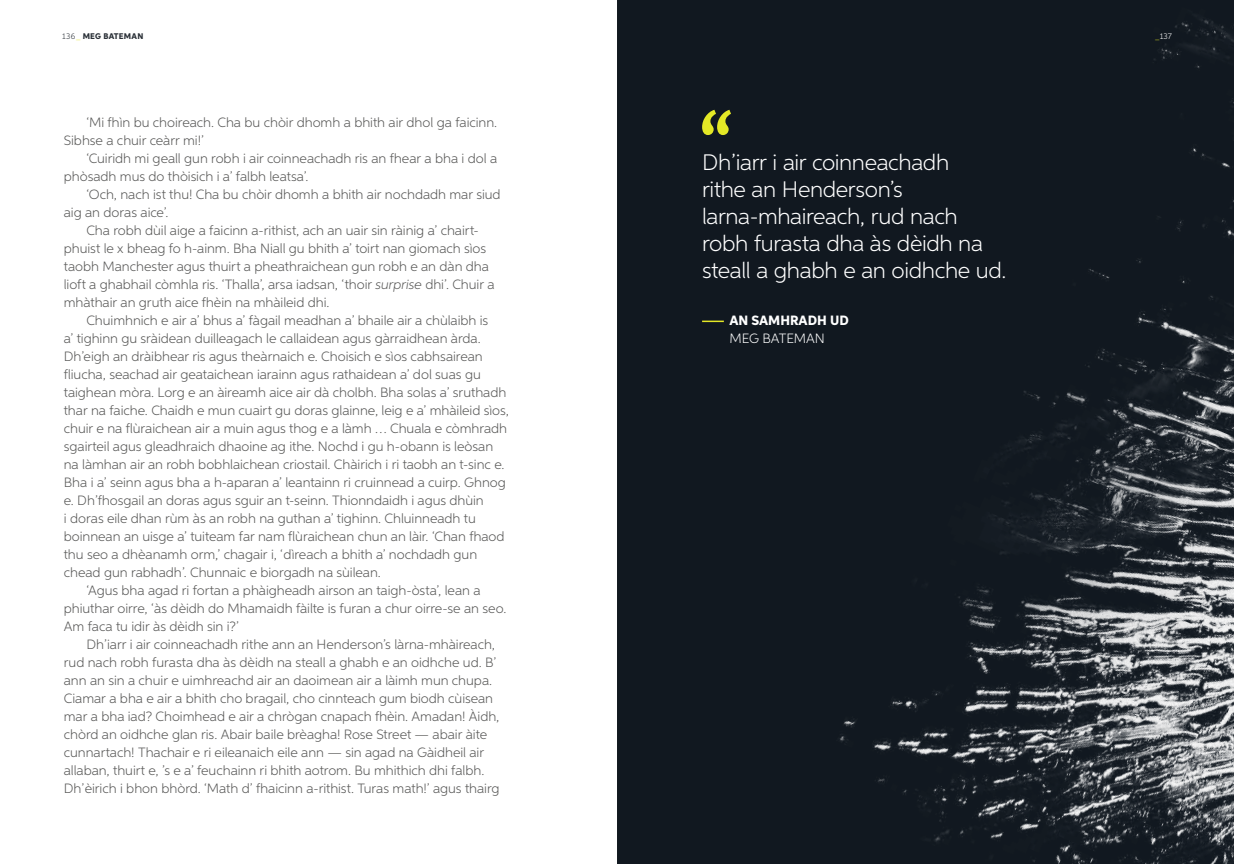
<style>
.page{position:relative;width:1234px;height:864px;background:#fff}
.page>*{position:absolute;margin:0;border:0;box-sizing:border-box;transform-origin:0 0}
.t1{font:300 22.5px/27px "Aspira";letter-spacing:-.02em;color:#fff}
.t2{font:300 13.5px/18px "Aspira";letter-spacing:-.005em;color:#575756}
.t3{font:800 13.5px "Aspira";color:#fff}
.t4{font:300 13.5px "Aspira";color:#fff}
.t5{font:800 8.25px "Aspira";letter-spacing:.025em;color:#292f36}
.t6{font:300 8.25px "Aspira";color:#fff}
.s1{font-weight:300}
.s2{color:#e4e826}
.s3{font-weight:800;color:#e4e826}
.s4{font-style:italic}
</style>
<div class="page">
<img style="left:617px;top:0;width:616px;height:863px">
<svg style="left:702px;top:110px;width:28px;height:25px"></svg>
<hr style="left:702px;top:320px;width:21px;height:2px;background:#e4e826">
<p class="t5" style="left:62px;top:31px;width:83px"><span class="s1">136</span><span class="s2">_</span> MEG BATEMAN</p>
<p class="t6" style="left:1154px;top:32px;width:19px"><span class="s3">_</span>137</p>
<p class="t2" style="left:64px;top:113px;width:435px;text-indent:23px">‘Mi fhìn bu choireach. Cha bu chòir dhomh a bhith air dhol ga faicinn.<br>Sibhse a chuir ceàrr mi!’</p>
<p class="t2" style="left:64px;top:149px;width:435px;text-indent:23px">‘Cuiridh mi geall gun robh i air coinneachadh ris an fhear a bha i dol a phòsadh mus do thòisich i a’ falbh leatsa’.</p>
<p class="t2" style="left:86px;top:185px;width:416px">‘Och, nach ist thu! Cha bu chòir dhomh a bhith air nochdadh mar siud</p>
<p class="t2" style="left:64px;top:203px;width:106px">aig an doras aice’.</p>
<p class="t2" style="left:86px;top:221px;width:394px">Cha robh dùil aige a faicinn a-rithist, ach an uair sin ràinig a’ chairt-</p>
<p class="t2" style="left:64px;top:239px;width:424px">phuist le x bheag fo h-ainm. Bha Niall gu bhith a’ toirt nan giomach sìos</p>
<p class="t2" style="left:64px;top:257px;width:426px">taobh Manchester agus thuirt a pheathraichean gun robh e an dàn dha</p>
<p class="t2" style="left:64px;top:275px;width:432px">lioft a ghabhail còmhla ris. ‘Thalla’, arsa iadsan, ‘thoir <span class="s4">surprise</span> dhi’. Chuir a</p>
<p class="t2" style="left:64px;top:293px;width:267px">mhàthair an gruth aice fhèin na mhàileid dhi.</p>
<p class="t2" style="left:86px;top:311px;width:403px">Chuimhnich e air a’ bhus a’ fàgail meadhan a’ bhaile air a chùlaibh is</p>
<p class="t2" style="left:64px;top:329px;width:418px">a’ tighinn gu sràidean duilleagach le callaidean agus gàrraidhean àrda.</p>
<p class="t2" style="left:64px;top:347px;width:420px">Dh’eigh an dràibhear ris agus theàrnaich e. Choisich e sìos cabhsairean</p>
<p class="t2" style="left:64px;top:365px;width:418px">fliucha, seachad air geataichean iarainn agus rathaidean a’ dol suas gu</p>
<p class="t2" style="left:64px;top:383px;width:444px">taighean mòra. Lorg e an àireamh aice air dà cholbh. Bha solas a’ sruthadh</p>
<p class="t2" style="left:64px;top:401px;width:446px">thar na faiche. Chaidh e mun cuairt gu doras glainne, leig e a’ mhàileid sìos,</p>
<p class="t2" style="left:64px;top:419px;width:445px">chuir e na flùraichean air a muin agus thog e a làmh … Chuala e còmhradh</p>
<p class="t2" style="left:64px;top:437px;width:431px">sgairteil agus gleadhraich dhaoine ag ithe. Nochd i gu h-obann is leòsan</p>
<p class="t2" style="left:64px;top:455px;width:442px">na làmhan air an robh bobhlaichean criostail. Chàirich i ri taobh an t-sinc e.</p>
<p class="t2" style="left:64px;top:473px;width:443px">Bha i a’ seinn agus bha a h-aparan a’ leantainn ri cruinnead a cuirp. Ghnog</p>
<p class="t2" style="left:64px;top:491px;width:421px">e. Dh’fhosgail an doras agus sguir an t-seinn. Thionndaidh i agus dhùin</p>
<p class="t2" style="left:64px;top:509px;width:413px">i doras eile dhan rùm às an robh na guthan a’ tighinn. Chluinneadh tu</p>
<p class="t2" style="left:64px;top:527px;width:442px">boinnean an uisge a’ tuiteam far nam flùraichean chun an làir. ‘Chan fhaod</p>
<p class="t2" style="left:64px;top:545px;width:415px">thu seo a dhèanamh orm,’ chagair i, ‘dìreach a bhith a’ nochdadh gun</p>
<p class="t2" style="left:64px;top:563px;width:318px">chead gun rabhadh’. Chunnaic e biorgadh na sùilean.</p>
<p class="t2" style="left:86px;top:581px;width:395px">‘Agus bha agad ri fortan a phàigheadh airson an taigh-òsta’, lean a</p>
<p class="t2" style="left:64px;top:599px;width:444px">phiuthar oirre, ‘às dèidh do Mhamaidh fàilte is furan a chur oirre-se an seo.</p>
<p class="t2" style="left:64px;top:617px;width:177px">Am faca tu idir às dèidh sin i?’</p>
<p class="t2" style="left:86px;top:635px;width:410px">Dh’iarr i air coinneachadh rithe ann an Henderson’s làrna-mhàireach,</p>
<p class="t2" style="left:64px;top:653px;width:434px">rud nach robh furasta dha às dèidh na steall a ghabh e an oidhche ud. B’</p>
<p class="t2" style="left:64px;top:671px;width:430px">ann an sin a chuir e uimhreachd air an daoimean air a làimh mun chupa.</p>
<p class="t2" style="left:64px;top:689px;width:431px">Ciamar a bha e air a bhith cho bragail, cho cinnteach gum biodh cùisean</p>
<p class="t2" style="left:64px;top:707px;width:437px">mar a bha iad? Choimhead e air a chrògan cnapach fhèin. Amadan! Àidh,</p>
<p class="t2" style="left:64px;top:725px;width:424px">chòrd an oidhche glan ris. Abair baile brèagha! Rose Street — abair àite</p>
<p class="t2" style="left:64px;top:743px;width:421px">cunnartach! Thachair e ri eileanaich eile ann — sin agad na Gàidheil air</p>
<p class="t2" style="left:64px;top:761px;width:422px">allaban, thuirt e, ’s e a’ feuchainn ri bhith aotrom. Bu mhithich dhi falbh.</p>
<p class="t2" style="left:64px;top:779px;width:437px">Dh’èirich i bhon bhòrd. ‘Math d’ fhaicinn a-rithist. Turas math!’ agus thairg</p>
<h1 class="t1" style="left:702px;top:148px;width:306px">Dh’iarr i air coinneachadh<br>rithe an Henderson’s larna-mhaireach, rud nach robh furasta dha às dèidh na steall a ghabh e an oidhche ud.</h1>
<p class="t3" style="left:729px;top:312px;width:121px">AN SAMHRADH UD</p>
<p class="t4" style="left:729px;top:330px;width:97px">MEG BATEMAN</p>
</div>
